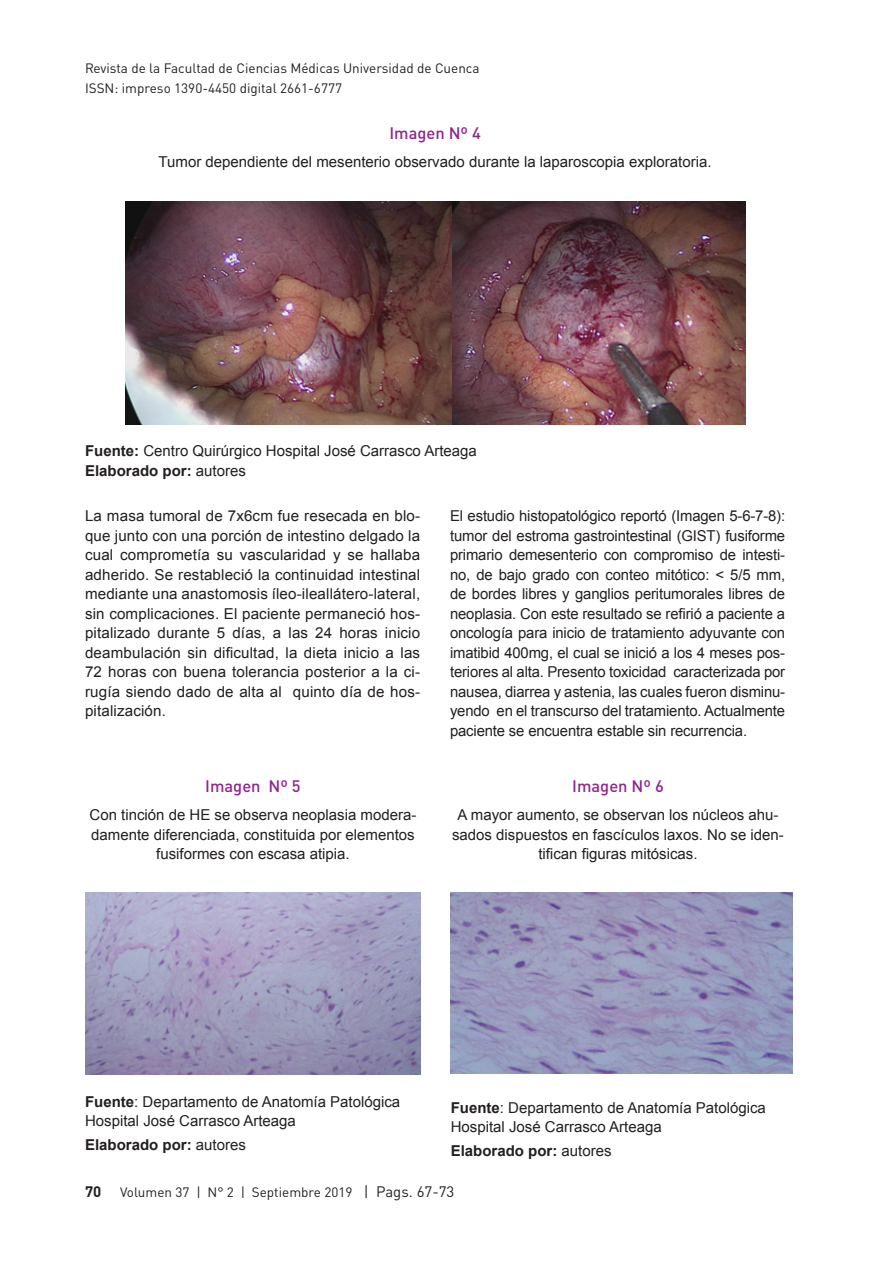
<style>
.page{position:relative;width:893px;height:1263px;background:#fff}
.page>*{position:absolute;margin:0;border:0;box-sizing:border-box;transform-origin:0 0}
.INTERTITULOS{font:500 16.5px "DIN Pro";color:#90268f}
.TEXTO_BASE{font:15px/19.5px "Arial";color:#231f20;text-align:justify}
.TEXTO_BASE-2{font:700 15px "Arial";color:#231f20}
.t1{font:13.5px/19.2px "DIN Pro";color:#231f20}
.s1{font-weight:700}
.s2{font-weight:400}
.s3{font-weight:700;font-size:15px}
.s4{font-size:15px}
</style>
<div class="page">
<img style="left:125px;top:201px;width:620px;height:224px">
<img style="left:85px;top:893px;width:335px;height:181px">
<img style="left:451px;top:893px;width:342px;height:181px">
<p class="t1" style="left:85px;top:58px;width:396px">Revista de la Facultad de Ciencias Médicas Universidad de Cuenca<br>ISSN: impreso 1390-4450 digital 2661-6777</p>
<p class="INTERTITULOS" style="left:389px;top:120px;width:93px">Imagen Nº 4</p>
<p class="TEXTO_BASE" style="left:159px;top:152px;width:555px">Tumor dependiente del mesenterio observado durante la laparoscopia exploratoria.</p>
<p class="TEXTO_BASE" style="left:85px;top:441px;width:393px"><span class="s1">Fuente:</span> Centro Quirúrgico Hospital José Carrasco Arteaga</p>
<p class="TEXTO_BASE-2" style="left:85px;top:461px;width:162px">Elaborado por: <span class="s2">autores</span></p>
<p class="TEXTO_BASE" style="left:85px;top:506px;width:337px">La masa tumoral de 7x6cm fue resecada en blo&shy;que junto con una porción de intestino delgado la cual comprometía su vascularidad y se hallaba adherido. Se restableció la continuidad intestinal mediante una anastomosis íleo-ileallátero-lateral, sin complicaciones. El paciente permaneció hos&shy;pitalizado durante 5 días, a las 24 horas inicio deambulación sin dificultad, la dieta inicio a las 72 horas con buena tolerancia posterior a la ci&shy;rugía siendo dado de alta al quinto día de hos&shy;pitalización.</p>
<p class="TEXTO_BASE" style="left:450px;top:506px;width:337px">El estudio histopatológico reportó (Imagen 5-6-7-8): tumor del estroma gastrointestinal (GIST) fusiforme primario demesenterio con compromiso de intesti&shy;no, de bajo grado con conteo mitótico: &lt; 5/5 mm, de bordes libres y ganglios peritumorales libres de neoplasia. Con este resultado se refirió a paciente a oncología para inicio de tratamiento adyuvante con imatibid 400mg, el cual se inició a los 4 meses pos&shy;teriores al alta. Presento toxicidad caracterizada por nausea, diarrea y astenia, las cuales fueron disminu&shy;yendo en el transcurso del tratamiento. Actualmente paciente se encuentra estable sin recurrencia.</p>
<p class="INTERTITULOS" style="left:205px;top:773px;width:97px">Imagen Nº 5</p>
<p class="TEXTO_BASE" style="left:90px;top:805px;width:328px;text-align:center">Con tinción de HE se observa neoplasia modera&shy;damente diferenciada, constituida por elementos fusiformes con escasa atipia.</p>
<p class="INTERTITULOS" style="left:572px;top:773px;width:93px">Imagen Nº 6</p>
<p class="TEXTO_BASE" style="left:452px;top:805px;width:333px;text-align:center">A mayor aumento, se observan los núcleos ahu&shy;sados dispuestos en fascículos laxos. No se iden&shy;tifican figuras mitósicas.</p>
<p class="TEXTO_BASE" style="left:85px;top:1092px;width:317px"><span class="s1">Fuente</span>: Departamento de Anatomía Patológica<br>Hospital José Carrasco Arteaga</p>
<p class="TEXTO_BASE-2" style="left:85px;top:1135px;width:162px">Elaborado por: <span class="s2">autores</span></p>
<p class="TEXTO_BASE" style="left:451px;top:1098px;width:317px"><span class="s1">Fuente</span>: Departamento de Anatomía Patológica<br>Hospital José Carrasco Arteaga</p>
<p class="TEXTO_BASE-2" style="left:451px;top:1141px;width:162px">Elaborado por: <span class="s2">autores</span></p>
<p class="t1" style="left:85px;top:1181px;width:371px"><span class="s3">70</span> Volumen 37 | N° 2 | Septiembre 2019 <span class="s4">| Pags. 67-73</span></p>
</div>
